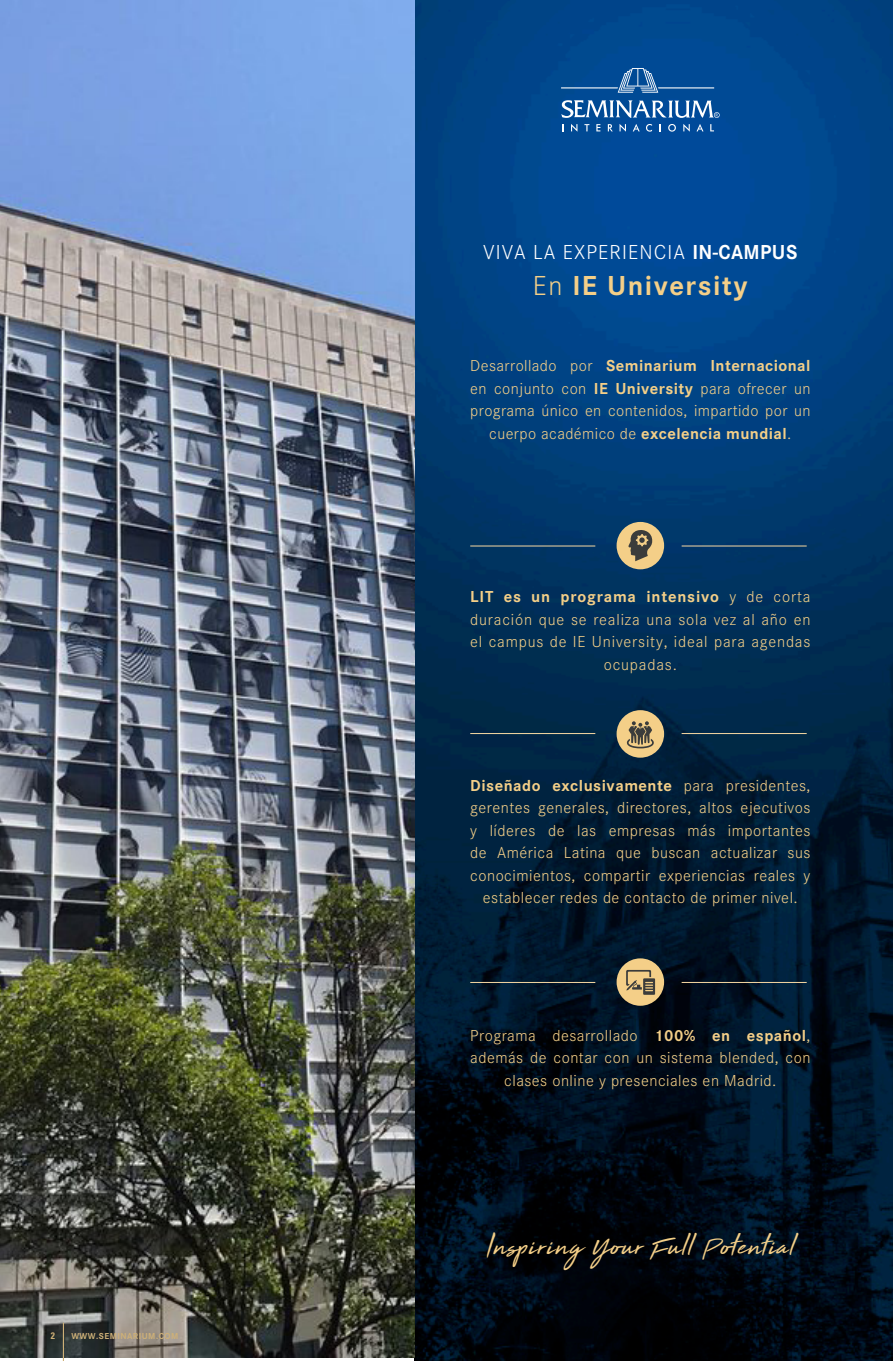
<style>
.page{position:relative;width:893px;height:1361px;background:#fff}
.page>*{position:absolute;margin:0;border:0;box-sizing:border-box;transform-origin:0 0}
.texto1{font:34.5px "High Tide";letter-spacing:.03em;color:#f4cf88}
.t1{font:700 28.5px "Corporate S";letter-spacing:.05em;color:#f4cf88}
.t2{font:300 21px "Corporate S";letter-spacing:.05em;color:#fff}
.texto1-2{font:300 16.5px/22.5px "Corporate S";letter-spacing:.03em;color:#f4cf88;text-align:center}
.texto1-3{font:300 16.5px/22.5px "Corporate S";letter-spacing:.05em;color:#f4cf88;text-align:center}
.t3{font:700 condensed 9.45px "Univers LT Std";color:#ceb077}
.t4{font:700 9px "Corporate S";letter-spacing:.05em;color:#ceb077}
.s1{font-weight:700}
.s2{font-weight:300}
.s3{font-size:25.5px}
</style>
<div class="page">
<img style="left:414px;top:0;width:479px;height:1361px">
<img style="left:0;top:0;width:414px;height:1357px">
<svg style="left:571px;top:124px;width:6px;height:8px"></svg>
<svg style="left:584px;top:124px;width:5px;height:7px"></svg>
<svg style="left:596px;top:124px;width:4px;height:7px"></svg>
<svg style="left:608px;top:124px;width:5px;height:7px"></svg>
<svg style="left:619px;top:124px;width:7px;height:8px"></svg>
<svg style="left:633px;top:124px;width:7px;height:7px"></svg>
<svg style="left:646px;top:124px;width:6px;height:8px"></svg>
<svg style="left:668px;top:124px;width:8px;height:8px"></svg>
<svg style="left:683px;top:124px;width:7px;height:8px"></svg>
<svg style="left:696px;top:124px;width:7px;height:7px"></svg>
<svg style="left:710px;top:124px;width:4px;height:7px"></svg>
<hr style="left:561px;top:87px;width:57px;height:1px;background:#fff">
<hr style="left:658px;top:87px;width:56px;height:1px;background:#fff">
<svg style="left:618px;top:68px;width:40px;height:25px"></svg>
<svg style="left:561px;top:100px;width:159px;height:18px"></svg>
<hr style="left:63px;top:1322px;width:1px;height:39px;background:#ceb077">
<div style="left:617px;top:958px;width:47px;height:48px;background:#f4cf88;border-radius:50%"></div>
<div style="left:617px;top:522px;width:47px;height:47px;background:#f4cf88;border-radius:50%"></div>
<svg style="left:628px;top:530px;width:25px;height:31px"></svg>
<div style="left:617px;top:710px;width:47px;height:47px;background:#f4cf88;border-radius:50%"></div>
<svg style="left:627px;top:721px;width:27px;height:27px"></svg>
<hr style="left:470px;top:545px;width:125px;height:1px;background:#f7d9a3">
<hr style="left:470px;top:733px;width:125px;height:1px;background:#f7d9a3">
<hr style="left:470px;top:982px;width:125px;height:1px;background:#f7d9a3">
<hr style="left:682px;top:545px;width:125px;height:1px;background:#f7d9a3">
<hr style="left:682px;top:733px;width:125px;height:1px;background:#f7d9a3">
<hr style="left:682px;top:982px;width:125px;height:1px;background:#f7d9a3">
<svg style="left:626px;top:970px;width:29px;height:25px"></svg>
<p class="t3" style="left:51px;top:1330px;width:6px">2</p>
<p class="t4" style="left:71px;top:1330px;width:108px">WWW.SEMINARIUM.COM</p>
<p class="t2" style="left:483px;top:240px;width:316px">VIVA LA EXPERIENCIA <span class="s1">IN-CAMPUS</span></p>
<p class="t1" style="left:533px;top:269px;width:216px"><span class="s2">En</span> IE University</p>
<p class="texto1-2" style="left:470px;top:354px;width:342px">Desarrollado por <span class="s1">Seminarium Internacional </span>en conjunto con <span class="s1">IE University</span> para ofrecer un programa único en contenidos, impartido por un cuerpo académico de <span class="s1">excelencia mundial</span>.</p>
<p class="texto1-3" style="left:470px;top:585px;width:342px"><span class="s1">LIT es un programa intensivo</span> y de corta duración que se realiza una sola vez al año en el campus de IE University, ideal para agendas ocupadas.</p>
<p class="texto1-2" style="left:470px;top:774px;width:342px"><span class="s1">Diseñado exclusivamente</span> para presidentes, gerentes generales, directores, altos ejecutivos y líderes de las empresas más importantes de América Latina que buscan actualizar sus conocimientos, compartir experiencias reales y establecer redes de contacto de primer nivel.</p>
<p class="texto1-2" style="left:470px;top:1024px;width:342px">Programa desarrollado <span class="s1">100% en español</span>, además de contar con un sistema blended, con clases online y presenciales en Madrid.</p>
<p class="texto1" style="left:487px;top:1221px;width:309px">Inspiring <span class="s3">Y</span>our <span class="s3">F</span>ull <span class="s3">P</span>otential</p>
</div>
